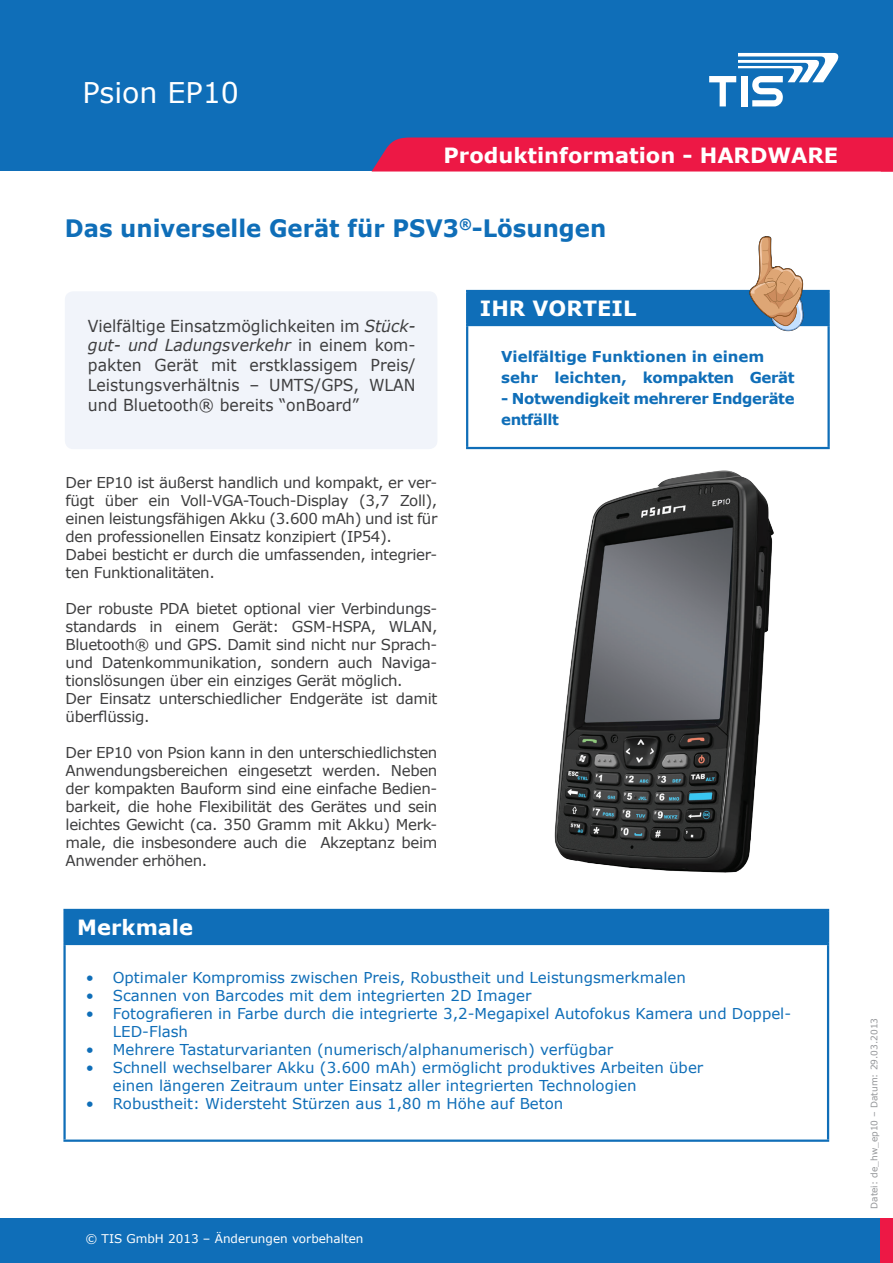
<style>
.page{position:relative;width:893px;height:1263px;background:#fff}
.page>*{position:absolute;margin:0;border:0;box-sizing:border-box;transform-origin:0 0}
.t1{font:28.5px "Verdana";color:#fff}
.t2{font:700 24px "Verdana";color:#0f6eb8;scale:.95 1}
.t3{font:700 21px "Verdana";color:#fff}
.t4{font:16.5px/19.8px "Verdana";color:#3e3e3f;text-align:justify;scale:.95 1}
.t5{font:15px/18px "Verdana";letter-spacing:-.025em;color:#3e3e3f}
.t6{font:15px/18px "Verdana";color:#0f6eb8}
.t7{font:700 15px/21px "Verdana";letter-spacing:-.025em;color:#0f6eb8}
.t8{font:700 15px "Verdana";color:#0f6eb8}
.t9{font:12px "Verdana";color:#fff}
.t10{font:9px "Verdana";color:#939598}
.s1{font-style:italic}
</style>
<div class="page">
<div style="left:0;top:1218px;width:893px;height:45px;background:#0f6eb8"></div>
<div style="left:0;top:0;width:893px;height:171px;background:#0f6eb8"></div>
<svg style="left:372px;top:137px;width:521px;height:35px;background:#e51e4b"></svg>
<div style="left:880px;top:1218px;width:13px;height:45px;background:#ed1845"></div>
<svg style="left:709px;top:53px;width:130px;height:53px"></svg>
<img style="left:554px;top:470px;width:220px;height:403px">
<div style="left:65px;top:910px;width:763px;height:34px;background:#0f6eb8"></div>
<hr style="left:63px;top:911px;width:3px;height:32px;background:#0f6eb8">
<hr style="left:63px;top:909px;width:766px;height:2px;background:#0f6eb8">
<hr style="left:827px;top:911px;width:2px;height:32px;background:#0f6eb8">
<hr style="left:63px;top:945px;width:3px;height:194px;background:#0f6eb8">
<hr style="left:63px;top:943px;width:766px;height:2px;background:#0f6eb8">
<hr style="left:827px;top:945px;width:2px;height:194px;background:#0f6eb8">
<hr style="left:63px;top:1139px;width:766px;height:3px;background:#0f6eb8">
<div style="left:65px;top:291px;width:372px;height:158px;background:#f1f4fa;border-radius:9px"></div>
<div style="left:467px;top:291px;width:362px;height:34px;background:#0f6eb8"></div>
<hr style="left:466px;top:290px;width:364px;height:2px;background:#0f6eb8">
<hr style="left:466px;top:292px;width:2px;height:32px;background:#0f6eb8">
<hr style="left:827px;top:292px;width:3px;height:32px;background:#0f6eb8">
<hr style="left:466px;top:324px;width:364px;height:2px;background:#0f6eb8">
<hr style="left:466px;top:326px;width:2px;height:121px;background:#0f6eb8">
<hr style="left:827px;top:326px;width:3px;height:121px;background:#0f6eb8">
<hr style="left:466px;top:447px;width:364px;height:2px;background:#0f6eb8">
<svg style="left:749px;top:236px;width:55px;height:96px"></svg>
<h1 class="t1" style="left:82px;top:73px;width:158px">Psion EP10</h1>
<h3 class="t3" style="left:443px;top:140px;width:396px">Produktinformation - HARDWARE</h3>
<p class="t2" style="left:65px;top:212px;width:571px">Das universelle Gerät für PSV3<sup>®</sup>-Lösungen</p>
<p class="t4" style="left:88px;top:316px;width:346px">Vielfältige Einsatzmöglichkeiten im <span class="s1">Stück&shy;gut- und Ladungsverkehr</span> in einem kom&shy;pakten Gerät mit erstklassigem Preis/ Leistungsverhältnis – UMTS/GPS, WLAN und Bluetooth® bereits “onBoard”</p>
<p class="t5" style="left:66px;top:473px;width:373px">Der EP10 ist äußerst handlich und kompakt, er ver&shy;fügt über ein Voll-VGA-Touch-Display (3,7 Zoll),</p>
<p class="t5" style="left:66px;top:509px;width:373px">einen leistungsfähigen Akku (3.600 mAh) und ist für den professionellen Einsatz konzipiert (IP54).</p>
<p class="t5" style="left:66px;top:545px;width:373px">Dabei besticht er durch die umfassenden, integrier&shy;ten Funktionalitäten.</p>
<p class="t5" style="left:66px;top:599px;width:373px">Der robuste PDA bietet optional vier Verbindungs&shy;standards in einem Gerät: GSM-HSPA, WLAN,</p>
<p class="t5" style="left:66px;top:635px;width:373px;text-align:justify">Bluetooth® und GPS. Damit sind nicht nur Sprach&shy;und Datenkommunikation, sondern auch Naviga&shy;tionslösungen über ein einziges Gerät möglich.</p>
<p class="t5" style="left:66px;top:689px;width:373px">Der Einsatz unterschiedlicher Endgeräte ist damit überflüssig.</p>
<p class="t5" style="left:66px;top:743px;width:373px;text-align:justify">Der EP10 von Psion kann in den unterschiedlichsten Anwendungsbereichen eingesetzt werden. Neben der kompakten Bauform sind eine einfache Bedien&shy;barkeit, die hohe Flexibilität des Gerätes und sein leichtes Gewicht (ca. 350 Gramm mit Akku) Merk&shy;male, die insbesondere auch die Akzeptanz beim</p>
<p class="t5" style="left:66px;top:851px;width:143px">Anwender erhöhen.</p>
<p class="t3" style="left:480px;top:293px;width:158px">IHR VORTEIL</p>
<p class="t8" style="left:501px;top:346px;width:265px">Vielfältige Funktionen in einem</p>
<p class="t7" style="left:501px;top:367px;width:295px">sehr leichten, kompakten Gerät</p>
<p class="t7" style="left:501px;top:388px;width:295px">- Notwendigkeit mehrerer Endgeräte entfällt</p>
<p class="t3" style="left:77px;top:912px;width:117px">Merkmale</p>
<p class="t6" style="left:86px;top:968px;width:602px">• Optimaler Kompromiss zwischen Preis, Robustheit und Leistungsmerkmalen</p>
<p class="t6" style="left:86px;top:986px;width:447px">• Scannen von Barcodes mit dem integrierten 2D Imager</p>
<p class="t6" style="left:113px;top:1004px;width:680px;text-indent:-27px">• Fotografieren in Farbe durch die integrierte 3,2-Megapixel Autofokus Kamera und Doppel-<br>LED-Flash</p>
<p class="t6" style="left:86px;top:1040px;width:529px">• Mehrere Tastaturvarianten (numerisch/alphanumerisch) verfügbar</p>
<p class="t6" style="left:113px;top:1058px;width:592px;text-indent:-27px">• Schnell wechselbarer Akku (3.600 mAh) ermöglicht produktives Arbeiten über einen längeren Zeitraum unter Einsatz aller integrierten Technologien</p>
<p class="t6" style="left:86px;top:1094px;width:479px">• Robustheit: Widersteht Stürzen aus 1,80 m Höhe auf Beton</p>
<p class="t9" style="left:85px;top:1230px;width:280px">© TIS GmbH 2013 – Änderungen vorbehalten</p>
<p class="t10" style="left:868px;top:1209px;width:192px;rotate:-90deg">Datei: de_hw_ep10 – Datum: 29.03.2013</p>
</div>
